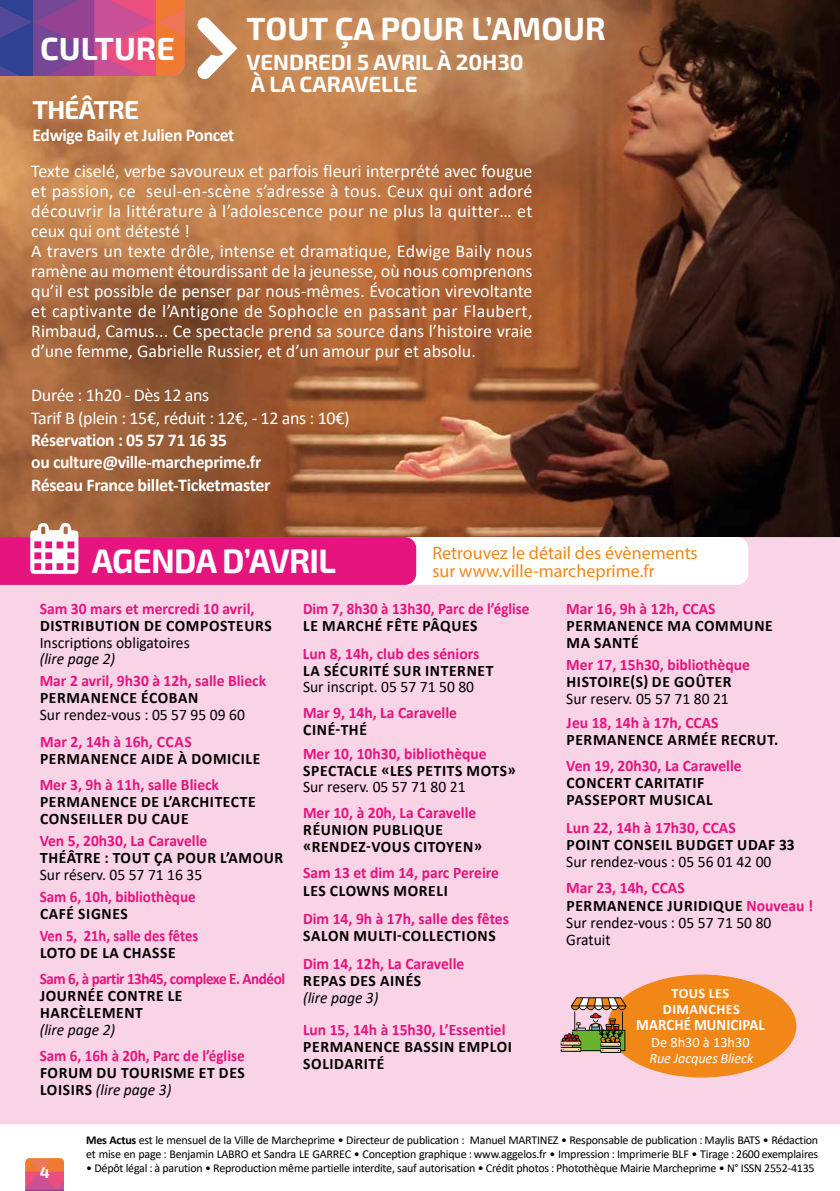
<style>
.page{position:relative;width:840px;height:1191px;background:#fff}
.page>*{position:absolute;margin:0;border:0;box-sizing:border-box;transform-origin:0 0}
.t1{font:700 33.8px "Exo 2";letter-spacing:-.02em;color:#fff}
.t2{font:700 32px "Exo 2";color:#fff}
.t3{font:700 26px "Exo 2";letter-spacing:-.03em;color:#fff}
.t4{font:700 22px/22.4px "Exo 2";color:#fff}
.t5{font:18px/20px "Calibri";color:#fff}
.t6{font:700 18px/22.4px "Calibri";letter-spacing:-.02em;color:#fff}
.t7{font:18px/22.4px "Calibri";letter-spacing:-.02em;color:#fff}
.t8{font:18px "Myriad Pro";color:#f08717}
.t9{font:700 16px/17px "Calibri";letter-spacing:.04em;color:#000}
.t10{font:700 16px "Calibri";color:#e5147e}
.t11{font:16px/17.4px "Calibri";color:#000}
.t12{font:700 16px "Calibri";color:#e5147e;scale:.94 1}
.t13{font:700 16px "Calibri";letter-spacing:-.03em;color:#e5147e;scale:.94 1}
.t14{font:italic 16px "Calibri";color:#000}
.t15{font:700 16px "Calibri";color:#e5147e;scale:.91 1}
.t16{font:700 16px "Calibri";letter-spacing:.01em;color:#fff;scale:.91 1}
.t17{font:700 15.8px "Exo 2";color:#fff}
.t18{font:700 14.4px/16px "Calibri";letter-spacing:.03em;color:#fff;text-align:center}
.t19{font:italic 14.4px "Calibri";letter-spacing:-.01em;color:#fff}
.t20{font:14.4px "Calibri";color:#fff}
.t21{font:12px/14px "Calibri";letter-spacing:-.02em;color:#000}
.s1{font-weight:400;font-style:italic}
.s2{font-weight:700;color:#e5147e}
.s3{font-weight:700}
</style>
<div class="page">
<img style="left:0;top:0;width:839px;height:537px">
<svg style="left:0;top:0;width:184px;height:76px;background:#a35083"></svg>
<div style="left:0;top:537px;width:839px;height:587px;background:#f9d3e6"></div>
<svg style="left:197px;top:18px;width:40px;height:61px"></svg>
<svg style="left:0;top:1124px;width:839px;height:67px"></svg>
<div style="left:385px;top:537px;width:362px;height:48px;background:#fff;border-radius:11px"></div>
<svg style="left:0;top:523px;width:416px;height:62px;background:#d73478"></svg>
<div style="left:607px;top:974px;width:188px;height:103px;background:#f08717;border-radius:50%"></div>
<svg style="left:560px;top:997px;width:66px;height:56px;background:#a68f6c"></svg>
<svg style="left:26px;top:1158px;width:38px;height:33px"></svg>
<h2 class="t2" style="left:40px;top:30px;width:136px">CULTURE</h2>
<h3 class="t3" style="left:33px;top:94px;width:108px">THÉÂTRE</h3>
<p class="t6" style="left:33px;top:124px;width:203px">Edwige Baily et Julien Poncet</p>
<h2 class="t2" style="left:246px;top:9px;width:360px">TOUT ÇA POUR L’AMOUR</h2>
<h3 class="t4" style="left:246px;top:51px;width:278px">VENDREDI 5 AVRIL À 20H30<br>À LA CARAVELLE</h3>
<p class="t5" style="left:31px;top:160px;width:502px">Texte ciselé, verbe savoureux et parfois fleuri interprété avec fougue et passion, ce seul-en-scène s’adresse à tous. Ceux qui ont adoré découvrir la littérature à l’adolescence pour ne plus la quitter… et ceux qui ont détesté !<br>A travers un texte drôle, intense et dramatique, Edwige Baily nous ramène au moment étourdissant de la jeunesse, où nous comprenons qu’il est possible de penser par nous-mêmes. Évocation virevoltante et captivante de l’Antigone de Sophocle en passant par Flaubert, Rimbaud, Camus... Ce spectacle prend sa source dans l’histoire vraie d’une femme, Gabrielle Russier, et d’un amour pur et absolu.</p>
<p class="t7" style="left:31px;top:384px;width:320px">Durée : 1h20 - Dès 12 ans<br>Tarif B (plein : 15€, réduit : 12€, - 12 ans : 10€)</p>
<p class="t6" style="left:31px;top:429px;width:241px">Réservation : 05 57 71 16 35<br>ou culture@ville-marcheprime.fr<br>Réseau France billet-Ticketmaster</p>
<h1 class="t1" style="left:92px;top:541px;width:245px">AGENDA D’AVRIL</h1>
<p class="t8" style="left:432px;top:542px;width:267px">Retrouvez le détail des évènements</p>
<p class="t8" style="left:432px;top:560px;width:223px">sur www.ville-marcheprime.fr</p>
<p class="t10" style="left:40px;top:597px;width:216px">Sam 30 mars et mercredi 10 avril,</p>
<p class="t9" style="left:40px;top:617px;width:233px">DISTRIBUTION DE COMPOSTEURS</p>
<p class="t11" style="left:40px;top:634px;width:151px">Inscriptions obligatoires</p>
<p class="t14" style="left:40px;top:648px;width:77px">(lire page 2)</p>
<p class="t10" style="left:40px;top:669px;width:228px">Mar 2 avril, 9h30 à 12h, salle Blieck</p>
<p class="t9" style="left:40px;top:689px;width:160px">PERMANENCE ÉCOBAN</p>
<p class="t11" style="left:40px;top:706px;width:206px">Sur rendez-vous : 05 57 95 09 60</p>
<p class="t10" style="left:40px;top:730px;width:153px">Mar 2, 14h à 16h, CCAS</p>
<p class="t9" style="left:40px;top:750px;width:222px">PERMANENCE AIDE À DOMICILE</p>
<p class="t10" style="left:40px;top:773px;width:181px">Mer 3, 9h à 11h, salle Blieck</p>
<p class="t9" style="left:40px;top:793px;width:217px">PERMANENCE DE L’ARCHITECTE<br>CONSEILLER DU CAUE</p>
<p class="t10" style="left:40px;top:829px;width:169px">Ven 5, 20h30, La Caravelle</p>
<p class="t9" style="left:40px;top:849px;width:245px">THÉÂTRE : TOUT ÇA POUR L’AMOUR</p>
<p class="t11" style="left:40px;top:866px;width:164px">Sur réserv. 05 57 71 16 35</p>
<p class="t12" style="left:40px;top:885px;width:167px">Sam 6, 10h, bibliothèque</p>
<p class="t9" style="left:40px;top:905px;width:89px">CAFÉ SIGNES</p>
<p class="t15" style="left:40px;top:924px;width:175px">Ven 5, 21h, salle des fêtes</p>
<p class="t9" style="left:40px;top:944px;width:137px">LOTO DE LA CHASSE</p>
<p class="t13" style="left:40px;top:967px;width:262px">Sam 6, à partir 13h45, complexe E. Andéol</p>
<p class="t9" style="left:40px;top:987px;width:144px">JOURNÉE CONTRE LE<br>HARCÈLEMENT</p>
<p class="t14" style="left:40px;top:1019px;width:77px">(lire page 2)</p>
<p class="t12" style="left:40px;top:1044px;width:219px">Sam 6, 16h à 20h, Parc de l’église</p>
<p class="t9" style="left:40px;top:1064px;width:206px">FORUM DU TOURISME ET DES<br>LOISIRS <span class="s1">(lire page 3)</span></p>
<p class="t12" style="left:303px;top:597px;width:242px">Dim 7, 8h30 à 13h30, Parc de l’église</p>
<p class="t9" style="left:303px;top:617px;width:176px">LE MARCHÉ FÊTE PÂQUES</p>
<p class="t10" style="left:303px;top:642px;width:178px">Lun 8, 14h, club des séniors</p>
<p class="t9" style="left:303px;top:662px;width:191px">LA SÉCURITÉ SUR INTERNET</p>
<p class="t11" style="left:303px;top:678px;width:172px">Sur inscript. 05 57 71 50 80</p>
<p class="t10" style="left:303px;top:701px;width:155px">Mar 9, 14h, La Caravelle</p>
<p class="t9" style="left:303px;top:721px;width:65px">CINÉ-THÉ</p>
<p class="t10" style="left:303px;top:742px;width:185px">Mer 10, 10h30, bibliothèque</p>
<p class="t9" style="left:303px;top:762px;width:214px">SPECTACLE «LES PETITS MOTS»</p>
<p class="t11" style="left:303px;top:778px;width:164px">Sur reserv. 05 57 71 80 21</p>
<p class="t10" style="left:303px;top:801px;width:175px">Mer 10, à 20h, La Caravelle</p>
<p class="t9" style="left:303px;top:821px;width:180px">RÉUNION PUBLIQUE «RENDEZ-VOUS CITOYEN»</p>
<p class="t10" style="left:303px;top:861px;width:197px">Sam 13 et dim 14, parc Pereire</p>
<p class="t9" style="left:303px;top:882px;width:146px">LES CLOWNS MORELI</p>
<p class="t10" style="left:303px;top:907px;width:207px">Dim 14, 9h à 17h, salle des fêtes</p>
<p class="t9" style="left:303px;top:927px;width:194px">SALON MULTI-COLLECTIONS</p>
<p class="t10" style="left:303px;top:952px;width:163px">Dim 14, 12h, La Caravelle</p>
<p class="t9" style="left:303px;top:972px;width:119px">REPAS DES AINÉS</p>
<p class="t14" style="left:303px;top:987px;width:77px">(lire page 3)</p>
<p class="t10" style="left:303px;top:1018px;width:204px">Lun 15, 14h à 15h30, L’Essentiel</p>
<p class="t9" style="left:303px;top:1038px;width:210px">PERMANENCE BASSIN EMPLOI<br>SOLIDARITÉ</p>
<p class="t10" style="left:566px;top:597px;width:151px">Mar 16, 9h à 12h, CCAS</p>
<p class="t9" style="left:566px;top:617px;width:207px">PERMANENCE MA COMMUNE<br>MA SANTÉ</p>
<p class="t10" style="left:566px;top:653px;width:185px">Mer 17, 15h30, bibliothèque</p>
<p class="t9" style="left:566px;top:673px;width:166px">HISTOIRE(S) DE GOÛTER</p>
<p class="t11" style="left:566px;top:690px;width:164px">Sur reserv. 05 57 71 80 21</p>
<p class="t10" style="left:566px;top:711px;width:153px">Jeu 18, 14h à 17h, CCAS</p>
<p class="t9" style="left:566px;top:731px;width:213px">PERMANENCE ARMÉE RECRUT.</p>
<p class="t10" style="left:566px;top:754px;width:177px">Ven 19, 20h30, La Caravelle</p>
<p class="t9" style="left:566px;top:774px;width:147px">CONCERT CARITATIF<br>PASSEPORT MUSICAL</p>
<p class="t10" style="left:566px;top:816px;width:171px">Lun 22, 14h à 17h30, CCAS</p>
<p class="t9" style="left:566px;top:836px;width:229px">POINT CONSEIL BUDGET UDAF 33</p>
<p class="t11" style="left:566px;top:853px;width:206px">Sur rendez-vous : 05 56 01 42 00</p>
<p class="t11" style="left:566px;top:879px;width:248px"><span class="s2">Mar 23, 14h, CCAS<br></span><span class="s3">PERMANENCE JURIDIQUE</span> <span class="s2">Nouveau !<br></span>Sur rendez-vous : 05 57 71 50 80<br>Gratuit</p>
<p class="t18" style="left:662px;top:985px;width:78px">TOUS LES<br>DIMANCHES</p>
<p class="t16" style="left:636px;top:1013px;width:142px">MARCHÉ MUNICIPAL</p>
<p class="t20" style="left:651px;top:1031px;width:100px">De 8h30 à 13h30</p>
<p class="t19" style="left:649px;top:1047px;width:106px">Rue Jacques Blieck</p>
<p class="t17" style="left:40px;top:1163px;width:12px">4</p>
<p class="t21" style="left:86px;top:1132px;width:733px"><span class="s3">Mes Actus</span> est le mensuel de la Ville de Marcheprime • Directeur de publication : Manuel MARTINEZ • Responsable de publication : Maylis BATS • Rédaction et mise en page : Benjamin LABRO et Sandra LE GARREC • Conception graphique : www.aggelos.fr • Impression : Imprimerie BLF • Tirage : 2600 exemplaires</p>
<p class="t21" style="left:86px;top:1160px;width:729px">• Dépôt légal : à parution • Reproduction même partielle interdite, sauf autorisation • Crédit photos : Photothèque Mairie Marcheprime • N° ISSN 2552-4135</p>
</div>
